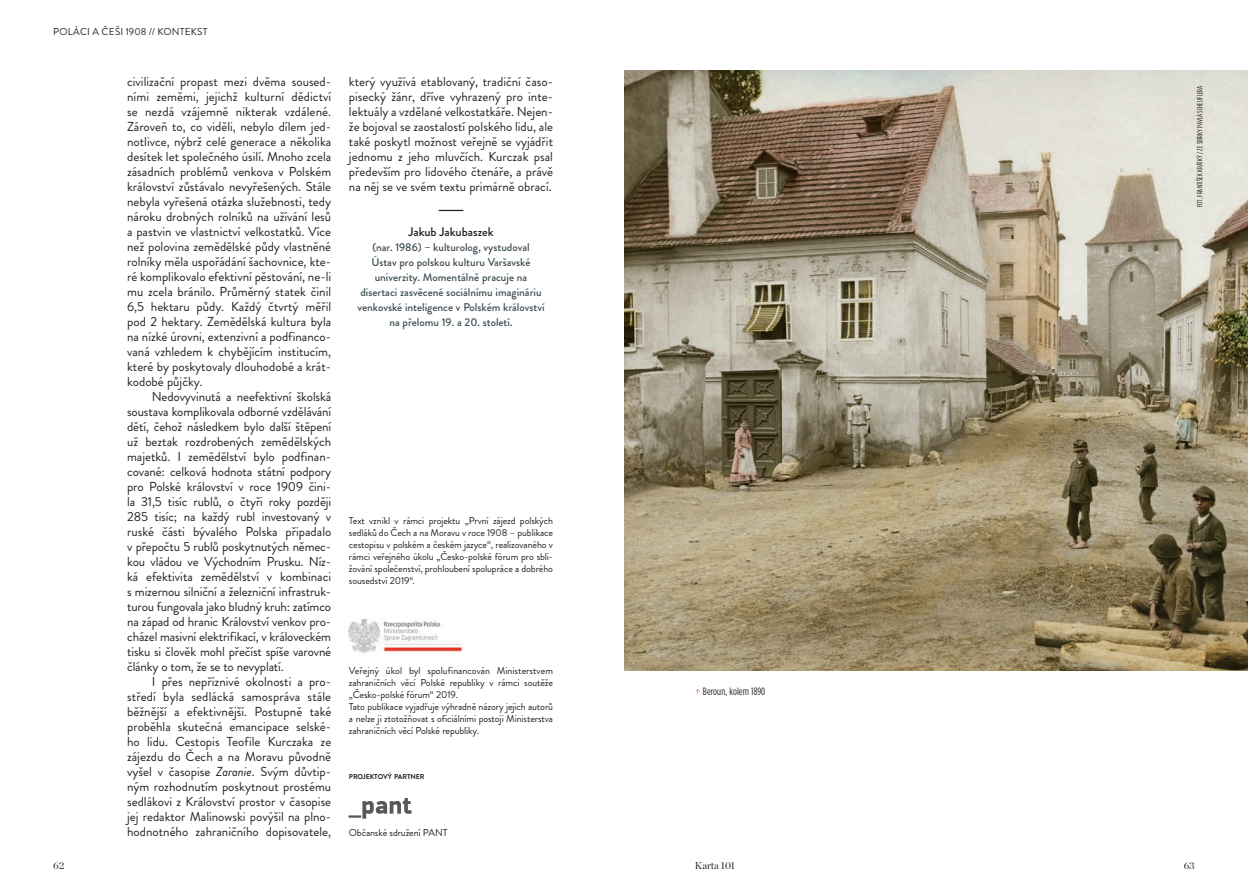
<style>
.page{position:relative;width:1248px;height:886px;background:#fff}
.page>*{position:absolute;margin:0;border:0;box-sizing:border-box;transform-origin:0 0}
.txt_jednoelement{font:13px/15px "Brandon Grotesque";color:#231f20;text-align:justify}
.autor_sam_pod{font:500 12.5px "Brandon Grotesque";color:#231f20}
.autor_bio{font:500 11.25px/15px "Brandon Grotesque";color:#3f4d54;text-align:center}
.fotopodpis{font:10.62px "Gotham Condensed";letter-spacing:.01em;color:#231f20}
.petit{font:10px/12px "Brandon Grotesque";letter-spacing:-.01em;color:#231f20;text-align:justify}
.petit-2{font:10px "Brandon Grotesque";letter-spacing:.02em;color:#231f20}
.t1{font:10px "Chronicle Display";color:#231f20}
.fotocredit{font:7.5px "Gotham Condensed";letter-spacing:.01em;color:#231f20}
.petit-3{font:700 7px "Brandon Grotesque";letter-spacing:-.015em;color:#231f20}
.s1{font-style:italic}
</style>
<div class="page">
<svg style="left:438px;top:210px;width:25px;height:1px"></svg>
<img style="left:624px;top:71px;width:623px;height:600px">
<svg style="left:695px;top:689px;width:5px;height:5px"></svg>
<svg style="left:348px;top:798px;width:63px;height:21px"></svg>
<img style="left:349px;top:619px;width:114px;height:34px">
<p class="petit-2" style="left:53px;top:25px;width:156px">POLÁCI A ČEŠI 1908 // KONTEKST</p>
<p class="txt_jednoelement" style="left:127px;top:74px;width:206px">civilizační propast mezi dvěma soused&shy;ními zeměmi, jejichž kulturní dědictví se nezdá vzájemně nikterak vzdálené.<br>Zároveň to, co viděli, nebylo dílem jed&shy;notlivce, nýbrž celé generace a několika desítek let společného úsilí. Mnoho zcela zásadních problémů venkova v Polském království zůstávalo nevyřešených. Stále nebyla vyřešená otázka služebnosti, tedy nároku drobných rolníků na užívání lesů a pastvin ve vlastnictví velkostatků. Více než polovina zemědělské půdy vlastněné rolníky měla uspořádání šachovnice, kte&shy;ré komplikovalo efektivní pěstování, ne-li mu zcela bránilo. Průměrný statek činil 6,5 hektaru půdy. Každý čtvrtý měřil pod 2 hektary. Zemědělská kultura byla na nízké úrovni, extenzivní a podfinanco&shy;vaná vzhledem k chybějícím institucím, které by poskytovaly dlouhodobé a krát&shy;kodobé půjčky.</p>
<p class="txt_jednoelement" style="left:127px;top:389px;width:206px;text-indent:25px">Nedovyvinutá a neefektivní školská soustava komplikovala odborné vzdělávání dětí, čehož následkem bylo další štěpení už beztak rozdrobených zemědělských majetků. I zemědělství bylo podfinan&shy;cované: celková hodnota státní podpory pro Polské království v roce 1909 čini&shy;la 31,5 tisíc rublů, o čtyři roky později 285 tisíc; na každý rubl investovaný v ruské části bývalého Polska připadalo v přepočtu 5 rublů poskytnutých němec&shy;kou vládou ve Východním Prusku. Níz&shy;ká efektivita zemědělství v kombinaci s mizernou silniční a železniční infrastruk&shy;turou fungovala jako bludný kruh: zatímco na západ od hranic Království venkov pro&shy;cházel masivní elektrifikací, v královeckém tisku si člověk mohl přečíst spíše varovné články o tom, že se to nevyplatí.</p>
<p class="txt_jednoelement" style="left:127px;top:674px;width:206px;text-indent:25px">I přes nepříznivé okolnosti a pro&shy;středí byla sedlácká samospráva stále běžnější a efektivnější. Postupně také proběhla skutečná emancipace selské&shy;ho lidu. Cestopis Teofile Kurczaka ze zájezdu do Čech a na Moravu původně vyšel v časopise <span class="s1">Zaranie</span>. Svým důvtip&shy;ným rozhodnutím poskytnout prostému sedlákovi z Království prostor v časopise jej redaktor Malinowski povýšil na plno&shy;hodnotného zahraničního dopisovatele,</p>
<p class="txt_jednoelement" style="left:349px;top:74px;width:206px">který využívá etablovaný, tradiční časo&shy;pisecký žánr, dříve vyhrazený pro inte&shy;lektuály a vzdělané velkostatkáře. Nejen&shy;že bojoval se zaostalostí polského lidu, ale také poskytl možnost veřejně se vyjádřit jednomu z jeho mluvčích. Kurczak psal především pro lidového čtenáře, a právě na něj se ve svém textu primárně obrací.</p>
<p class="autor_sam_pod" style="left:408px;top:223px;width:87px">Jakub Jakubaszek</p>
<p class="autor_bio" style="left:357px;top:240px;width:189px">(nar. 1986) – kulturolog, vystudoval<br>Ústav pro polskou kulturu Varšavské univerzity. Momentálně pracuje na disertaci zasvěcené sociálnímu imagináriu venkovské inteligence v Polském království na přelomu 19. a 20. století.</p>
<p class="petit" style="left:349px;top:515px;width:206px">Text vznikl v rámci projektu „První zájezd polských sedláků do Čech a na Moravu v roce 1908 – publikace cestopisu v polském a českém jazyce“, realizovaného v rámci veřejného úkolu „Česko-polské fórum pro sbli&shy;žování společenství, prohloubení spolupráce a dobrého sousedství 2019“.</p>
<p class="petit" style="left:349px;top:665px;width:205px">Veřejný úkol byl spolufinancován Ministerstvem zahraničních věcí Polské republiky v rámci soutěže „Česko-polské fórum“ 2019.</p>
<p class="petit" style="left:349px;top:701px;width:206px">Tato publikace vyjadřuje výhradně názory jejich autorů a nelze ji ztotožňovat s oficiálními postoji Ministerstva zahraničních věcí Polské republiky.</p>
<p class="petit-3" style="left:349px;top:772px;width:77px">PROJEKTOVÝ PARTNER</p>
<p class="petit" style="left:349px;top:827px;width:100px">Občanské sdružení PANT</p>
<p class="fotopodpis" style="left:702px;top:685px;width:64px">Beroun, kolem 1890</p>
<p class="fotocredit" style="left:1195px;top:207px;width:123px;rotate:-90deg">FOT. FRANTIŠEK KRÁTKÝ / ZE SBÍRKY PAVLA SCHEUFLERA</p>
<p class="t1" style="left:53px;top:858px;width:13px">62</p>
<p class="t1" style="left:694px;top:858px;width:42px">Karta 101</p>
<p class="t1" style="left:1183px;top:858px;width:13px">63</p>
</div>
